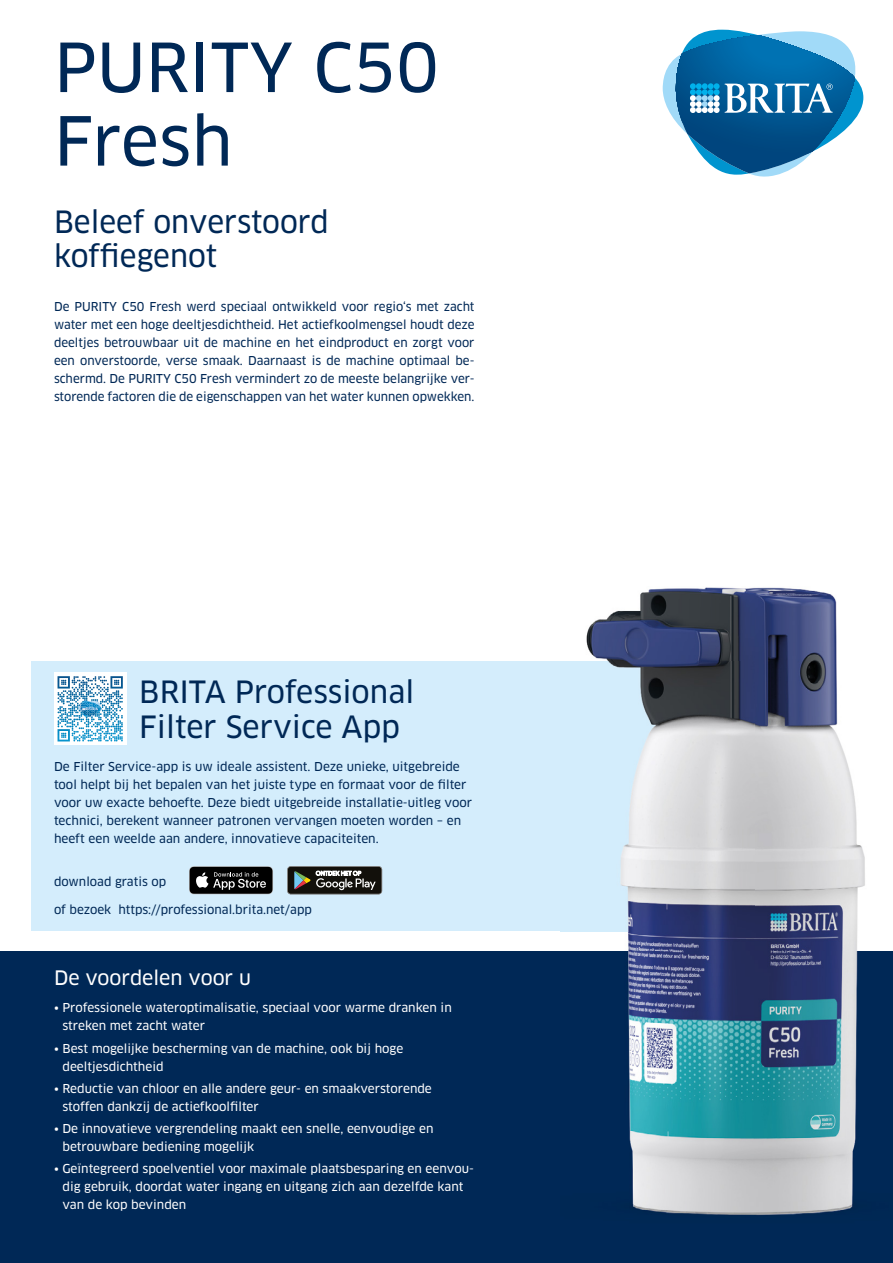
<style>
.page{position:relative;width:893px;height:1263px;background:#fff}
.page>*{position:absolute;margin:0;border:0;box-sizing:border-box;transform-origin:0 0}
.t1{font:66px/73.5px "Clan Pro News";color:#002856}
.t2{font:30px/34.5px "Clan Pro News";color:#002856}
.t3{font:19.5px "Clan Pro News";color:#fff}
.t4{font:12px/18px "Clan Pro News";color:#002856}
.t5{font:12px/18px "Clan Pro News";color:#fff}
</style>
<div class="page">
<div style="left:31px;top:662px;width:723px;height:269px;background:#d4edfc"></div>
<div style="left:54px;top:673px;width:72px;height:72px;background:#fff"></div>
<svg style="left:58px;top:676px;width:65px;height:65px"></svg>
<svg style="left:287px;top:866px;width:95px;height:28px;background:#44433e"></svg>
<svg style="left:189px;top:866px;width:84px;height:28px;background:#313232"></svg>
<div style="left:0;top:952px;width:893px;height:311px;background:#002856"></div>
<svg style="left:663px;top:30px;width:200px;height:147px"></svg>
<img style="left:561px;top:587px;width:332px;height:628px">
<img style="left:561px;top:662px;width:193px;height:269px">
<h1 class="t1" style="left:54px;top:31px;width:386px">PURITY C50<br>Fresh</h1>
<h2 class="t2" style="left:54px;top:204px;width:276px">Beleef onverstoord koffiegenot</h2>
<p class="t4" style="left:54px;top:297px;width:422px;text-align:justify">De PURITY C50 Fresh werd speciaal ontwikkeld voor regio‘s met zacht water met een hoge deeltjesdichtheid. Het actiefkoolmengsel houdt deze deeltjes betrouwbaar uit de machine en het eindproduct en zorgt voor een onverstoorde, verse smaak. Daarnaast is de machine optimaal be&shy;schermd. De PURITY C50 Fresh vermindert zo de meeste belangrijke ver&shy;storende factoren die de eigenschappen van het water kunnen opwekken.</p>
<h2 class="t2" style="left:139px;top:675px;width:276px">BRITA Professional<br>Filter Service App</h2>
<p class="t4" style="left:54px;top:757px;width:420px">De Filter Service-app is uw ideale assistent. Deze unieke, uitgebreide tool helpt bij het bepalen van het juiste type en formaat voor de filter voor uw exacte behoefte. Deze biedt uitgebreide installatie-uitleg voor technici, berekent wanneer patronen vervangen moeten worden – en heeft een weelde aan andere, innovatieve capaciteiten.</p>
<p class="t4" style="left:54px;top:872px;width:114px">download gratis op</p>
<p class="t4" style="left:54px;top:901px;width:259px">of bezoek https://professional.brita.net/app</p>
<h3 class="t3" style="left:54px;top:966px;width:199px">De voordelen voor u</h3>
<p class="t5" style="left:62px;top:999px;width:391px;text-indent:-8px">• Professionele wateroptimalisatie, speciaal voor warme dranken in streken met zacht water</p>
<p class="t5" style="left:62px;top:1039px;width:342px;text-indent:-8px">• Best mogelijke bescherming van de machine, ook bij hoge deeltjesdichtheid</p>
<p class="t5" style="left:62px;top:1079px;width:371px;text-indent:-8px">• Reductie van chloor en alle andere geur- en smaakverstorende stoffen dankzij de actiefkoolfilter</p>
<p class="t5" style="left:62px;top:1120px;width:372px;text-indent:-8px">• De innovatieve vergrendeling maakt een snelle, eenvoudige en betrouwbare bediening mogelijk</p>
<p class="t5" style="left:62px;top:1160px;width:413px;text-indent:-8px">• Geïntegreerd spoelventiel voor maximale plaatsbesparing en eenvou&shy;dig gebruik, doordat water ingang en uitgang zich aan dezelfde kant van de kop bevinden</p>
</div>
